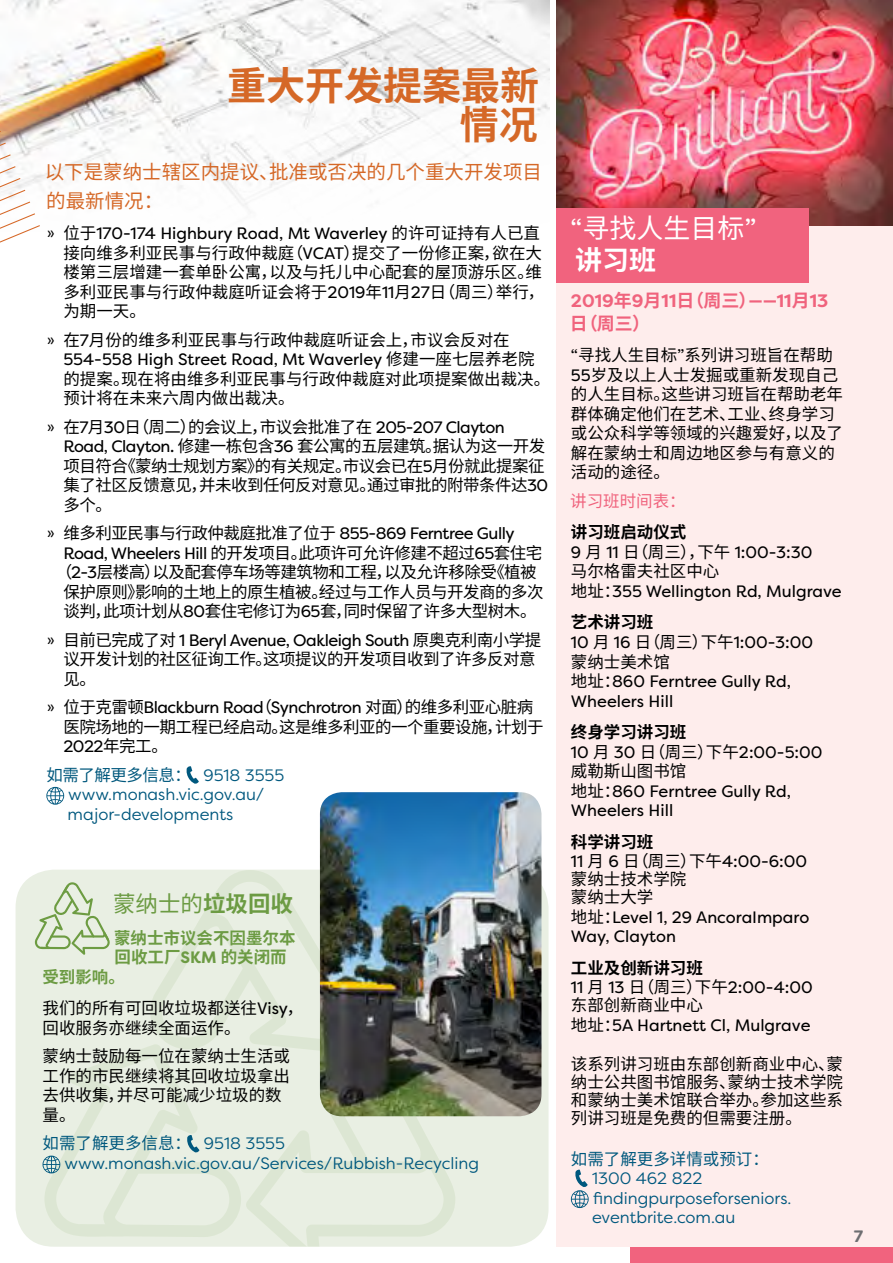
<style>
.page{position:relative;width:893px;height:1263px;background:#fff}
.page>*{position:absolute;margin:0;border:0;box-sizing:border-box;transform-origin:0 0}
.t1{font:700 39px/39px "Source Han Sans CN";color:#d56827;text-align:right}
.t2{font:27px/31.5px "Source Han Sans CN";color:#fff}
.t3{font:22.5px "Source Han Sans CN";color:#6c9b43}
.t4{font:19.5px/28.5px "Source Han Sans CN";color:#d56827}
.t5{font:700 18px "Filson Pro";color:#f0637d}
.t6{font:700 18px "Source Han Sans CN";color:#f0637d}
.t7{font:16.5px/19.5px "Source Han Sans CN";color:#000}
.t8{font:16.5px/19.5px "Filson Pro";color:#000}
.t9{font:16.5px/19.5px "Source Han Sans CN";letter-spacing:-.03em;color:#000}
.t10{font:16.5px/19.5px "Filson Pro";color:#00587e}
.t11{font:16.5px "Filson Pro";letter-spacing:-.03em;color:#000}
.t12{font:700 16.5px "Source Han Sans CN";color:#000}
.t13{font:16.5px "Source Han Sans CN";color:#00587d}
.t14{font:700 16.5px "Source Han Sans CN";color:#6c9b43}
.t15{font:16.5px "Source Han Sans CN";letter-spacing:-.03em;color:#00587d}
.t16{font:16.5px "Source Han Sans CN";color:#f0637d}
.t17{font:700 16.5px "Filson Soft";color:#6d6e71}
.s1{font-family:"Calibri"}
.s2{font-family:"Source Han Sans CN"}
.s3{font-family:"Filson Pro"}
.s4{font-family:"Filson Pro";color:#00587e}
.s5{font-weight:700}
</style>
<div class="page">
<div style="left:16px;top:870px;width:533px;height:377px;background:#e9efe3;border-radius:38px"></div>
<div style="left:630px;top:1247px;width:263px;height:16px;background:#f1637e"></div>
<img style="left:0;top:0;width:549px;height:208px">
<div style="left:556px;top:0;width:337px;height:1247px;background:#feedec"></div>
<svg style="left:571px;top:1169px;width:18px;height:39px"></svg>
<img style="left:556px;top:0;width:337px;height:225px">
<div style="left:556px;top:209px;width:252px;height:74px;background:#f1637e"></div>
<svg style="left:186px;top:766px;width:13px;height:18px"></svg>
<svg style="left:46px;top:787px;width:18px;height:18px"></svg>
<svg style="left:0;top:130px;width:41px;height:113px"></svg>
<img style="left:320px;top:792px;width:221px;height:324px">
<svg style="left:35px;top:870px;width:420px;height:377px"></svg>
<h1 class="t1" style="left:227px;top:67px;width:314px">重大开发提案最新情况</h1>
<p class="t4" style="left:45px;top:158px;width:499px">以下是蒙纳士辖区内提议、批准或否决的几个重大开发项目的最新情况：</p>
<p class="t8" style="left:46px;top:223px;width:495px"><span class="s1">ͫ</span> <span class="s2">位于</span>170-174 Highbury Road, Mt Waverley <span class="s2">的许可证持有人已直</span></p>
<p class="t7" style="left:63px;top:243px;width:482px">接向维多利亚民事与行政仲裁庭（<span class="s3">VCAT</span>）提交了一份修正案，欲在大楼第三层增建一套单卧公寓，以及与托儿中心配套的屋顶游乐区。维多利亚民事与行政仲裁庭听证会将于<span class="s3">2019</span>年<span class="s3">11</span>月<span class="s3">27</span>日（周三）举行，为期一天。</p>
<p class="t7" style="left:46px;top:330px;width:465px"><span class="s1">ͫ</span> 在<span class="s3">7</span>月份的维多利亚民事与行政仲裁庭听证会上，市议会反对在</p>
<p class="t8" style="left:63px;top:349px;width:473px">554-558 High Street Road, Mt Waverley <span class="s2">修建一座七层养老院</span></p>
<p class="t7" style="left:63px;top:369px;width:488px">的提案。现在将由维多利亚民事与行政仲裁庭对此项提案做出裁决。预计将在未来六周内做出裁决。</p>
<p class="t9" style="left:63px;top:417px;width:486px;text-indent:-17px"><span class="s1">ͫ</span> 在<span class="s3">7</span>月<span class="s3">30</span>日（周二）的会议上，市议会批准了在 <span class="s3">205-207 Clayton Road, Clayton.</span> 修建一栋包含<span class="s3">36</span> 套公寓的五层建筑。据认为这一开发项目符合《蒙纳士规划方案》的有关规定。市议会已在<span class="s3">5</span>月份就此提案征集了社区反馈意见，并未收到任何反对意见。通过审批的附带条件达<span class="s3">30</span>多个。</p>
<p class="t11" style="left:46px;top:522px;width:470px"><span class="s1">ͫ</span> <span class="s2">维多利亚民事与行政仲裁庭批准了位于</span> 855-869 Ferntree Gully</p>
<p class="t9" style="left:56px;top:543px;width:489px;text-align:center"><span class="s3">Road, Wheelers Hill</span> 的开发项目。此项许可允许修建不超过<span class="s3">65</span>套住宅（<span class="s3">2-3</span>层楼高）以及配套停车场等建筑物和工程，以及允许移除受《植被保护原则》影响的土地上的原生植被。经过与工作人员与开发商的多次谈判，此项计划从<span class="s3">80</span>套住宅修订为<span class="s3">65</span>套，同时保留了许多大型树木。</p>
<p class="t11" style="left:46px;top:629px;width:496px"><span class="s1">ͫ</span> <span class="s2">目前已完成了对</span> 1 Beryl Avenue, Oakleigh South <span class="s2">原奥克利南小学提</span></p>
<p class="t9" style="left:63px;top:650px;width:474px">议开发计划的社区征询工作。这项提议的开发项目收到了许多反对意见。</p>
<p class="t11" style="left:46px;top:696px;width:488px"><span class="s1">ͫ</span> <span class="s2">位于克雷顿</span>Blackburn Road<span class="s2">（</span>Synchrotron <span class="s2">对面）的维多利亚心脏病</span></p>
<p class="t9" style="left:63px;top:717px;width:482px">医院场地的一期工程已经启动。这是维多利亚的一个重要设施，计划于</p>
<p class="t8" style="left:63px;top:736px;width:106px">2022<span class="s2">年完工。</span></p>
<p class="t15" style="left:46px;top:765px;width:239px">如需了解更多信息： <span class="s4">9518 3555</span></p>
<p class="t10" style="left:68px;top:784px;width:198px">www.monash.vic.gov.au/ major-developments</p>
<h3 class="t3" style="left:113px;top:891px;width:181px">蒙纳士的<span class="s5">垃圾回收</span></h3>
<p class="t14" style="left:114px;top:928px;width:183px">蒙纳士市议会不因墨尔本</p>
<p class="t14" style="left:115px;top:948px;width:174px">回收工厂<span class="s3">SKM</span> 的关闭而</p>
<p class="t14" style="left:42px;top:967px;width:84px">受到影响。</p>
<p class="t7" style="left:43px;top:999px;width:262px">我们的所有可回收垃圾都送往<span class="s3">Visy</span>，回收服务亦继续全面运作。</p>
<p class="t7" style="left:43px;top:1047px;width:249px">蒙纳士鼓励每一位在蒙纳士生活或工作的市民继续将其回收垃圾拿出去供收集，并尽可能减少垃圾的数量。</p>
<p class="t13" style="left:43px;top:1134px;width:244px">如需了解更多信息： <span class="s4">9518 3555</span></p>
<p class="t10" style="left:64px;top:1153px;width:416px">www.monash.vic.gov.au/Services/Rubbish-Recycling</p>
<h2 class="t2" style="left:570px;top:213px;width:187px"><span class="s3">“</span>寻找人生目标<span class="s3">”</span><span class="s5">讲习班</span></h2>
<p class="t5" style="left:571px;top:290px;width:259px">2019<span class="s2">年</span>9<span class="s2">月</span>11<span class="s2">日（周三）</span>——11<span class="s2">月</span>13</p>
<p class="t6" style="left:570px;top:313px;width:82px">日（周三）</p>
<p class="t7" style="left:571px;top:346px;width:274px"><span class="s3">“</span>寻找人生目标<span class="s3">”</span>系列讲习班旨在帮助<br><span class="s3">55</span>岁及以上人士发掘或重新发现自己的人生目标。这些讲习班旨在帮助老年群体确定他们在艺术、工业、终身学习或公众科学等领域的兴趣爱好，以及了解在蒙纳士和周边地区参与有意义的活动的途径。</p>
<p class="t16" style="left:570px;top:492px;width:117px">讲习班时间表：</p>
<p class="t12" style="left:571px;top:523px;width:117px">讲习班启动仪式</p>
<p class="t8" style="left:571px;top:542px;width:243px">9 <span class="s2">月</span> 11 <span class="s2">日（周三），下午</span> 1:00-3:30</p>
<p class="t7" style="left:571px;top:562px;width:150px">马尔格雷夫社区中心</p>
<p class="t8" style="left:571px;top:581px;width:272px"><span class="s2">地址：</span>355 Wellington Rd, Mulgrave</p>
<p class="t12" style="left:571px;top:613px;width:84px">艺术讲习班</p>
<p class="t8" style="left:571px;top:632px;width:244px">10 <span class="s2">月</span> 16 <span class="s2">日（周三）下午</span>1:00-3:00</p>
<p class="t7" style="left:571px;top:652px;width:100px">蒙纳士美术馆</p>
<p class="t8" style="left:571px;top:671px;width:222px"><span class="s2">地址：</span>860 Ferntree Gully Rd,<br>Wheelers Hill</p>
<p class="t12" style="left:571px;top:723px;width:117px">终身学习讲习班</p>
<p class="t8" style="left:571px;top:742px;width:253px">10 <span class="s2">月</span> 30 <span class="s2">日（周三）下午</span>2:00-5:00</p>
<p class="t7" style="left:571px;top:761px;width:117px">威勒斯山图书馆</p>
<p class="t8" style="left:571px;top:781px;width:222px"><span class="s2">地址：</span>860 Ferntree Gully Rd,<br>Wheelers Hill</p>
<p class="t12" style="left:571px;top:832px;width:84px">科学讲习班</p>
<p class="t8" style="left:571px;top:851px;width:238px">11 <span class="s2">月</span> 6 <span class="s2">日（周三）下午</span>4:00-6:00</p>
<p class="t7" style="left:571px;top:870px;width:117px;line-height:18px">蒙纳士技术学院蒙纳士大学</p>
<p class="t8" style="left:571px;top:907px;width:240px"><span class="s2">地址：</span>Level 1, 29 AncoraImparo<br>Way, Clayton</p>
<p class="t12" style="left:571px;top:958px;width:133px">工业及创新讲习班</p>
<p class="t8" style="left:571px;top:977px;width:243px">11 <span class="s2">月</span> 13 <span class="s2">日（周三）下午</span>2:00-4:00</p>
<p class="t7" style="left:571px;top:996px;width:133px">东部创新商业中心</p>
<p class="t8" style="left:571px;top:1015px;width:241px"><span class="s2">地址：</span>5A Hartnett Cl, Mulgrave</p>
<p class="t7" style="left:571px;top:1055px;width:274px;line-height:18px;text-align:justify">该系列讲习班由东部创新商业中心、蒙纳士公共图书馆服务、蒙纳士技术学院和蒙纳士美术馆联合举办。参加这些系列讲习班是免费的但需要注册。</p>
<p class="t13" style="left:571px;top:1149px;width:199px">如需了解更多详情或预订：</p>
<p class="t10" style="left:592px;top:1168px;width:201px">1300 462 822 findingpurposeforseniors. eventbrite.com.au</p>
<p class="t17" style="left:854px;top:1226px;width:11px">7</p>
</div>
